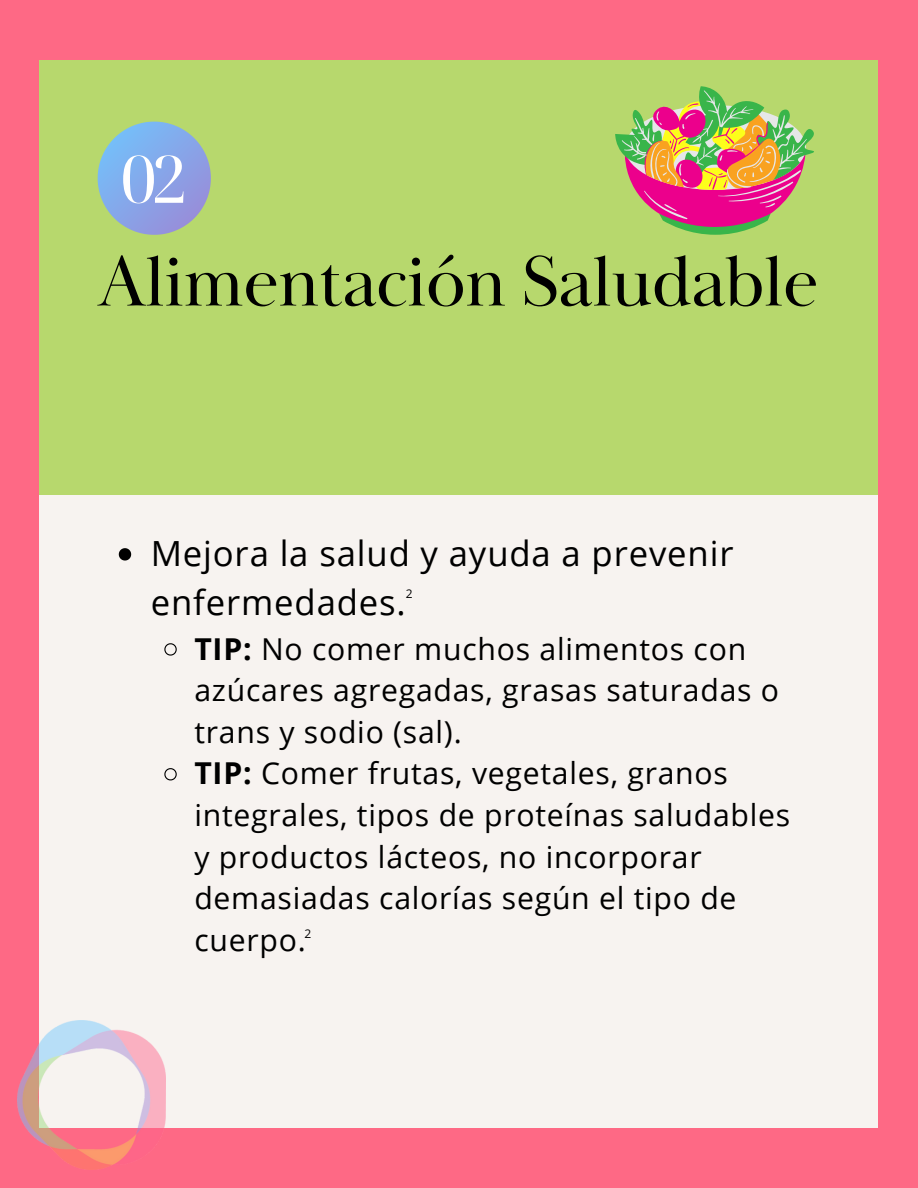
<style>
.page{position:relative;width:918px;height:1188px;background:#fe6985}
.page>*{position:absolute;margin:0;border:0;box-sizing:border-box;transform-origin:0 0}
.t1{font:73.65px "Baskerville Display PT";letter-spacing:-.015em;color:#000}
.t2{font:65.55px "Noto Serif Display";color:#fff}
.t3{font:34.65px/48.3px "Open Sans";letter-spacing:.025em;color:#000}
.t4{font:30.15px/41.7px "Open Sans";letter-spacing:.025em;color:#000}
.t5{font:12px "Open Sans";color:#000}
.s1{font-weight:700}
</style>
<div class="page">
<div style="left:40px;top:60px;width:838px;height:1068px;background:#f7f3f0"></div>
<div style="left:40px;top:60px;width:838px;height:435px;background:#b7d86d"></div>
<svg style="left:98px;top:122px;width:113px;height:113px"></svg>
<img style="left:17px;top:1020px;width:149px;height:150px">
<svg style="left:615px;top:86px;width:199px;height:149px"></svg>
<svg style="left:119px;top:548px;width:12px;height:13px"></svg>
<svg style="left:164px;top:643px;width:13px;height:13px"></svg>
<svg style="left:164px;top:768px;width:13px;height:13px"></svg>
<p class="t2" style="left:120px;top:133px;width:70px">02</p>
<p class="t1" style="left:98px;top:237px;width:722px">Alimentación Saludable</p>
<p class="t3" style="left:151px;top:529px;width:584px">Mejora la salud y ayuda a prevenir enfermedades.</p>
<p class="t4" style="left:194px;top:627px;width:586px"><span class="s1">TIP:</span> No comer muchos alimentos con azúcares agregadas, grasas saturadas o trans y sodio (sal).</p>
<p class="t4" style="left:194px;top:752px;width:597px"><span class="s1">TIP:</span> Comer frutas, vegetales, granos integrales, tipos de proteínas saludables y productos lácteos, no incorporar demasiadas calorías según el tipo de cuerpo.</p>
<p class="t5" style="left:406px;top:585px;width:8px">2</p>
<p class="t5" style="left:305px;top:925px;width:8px">2</p>
</div>
